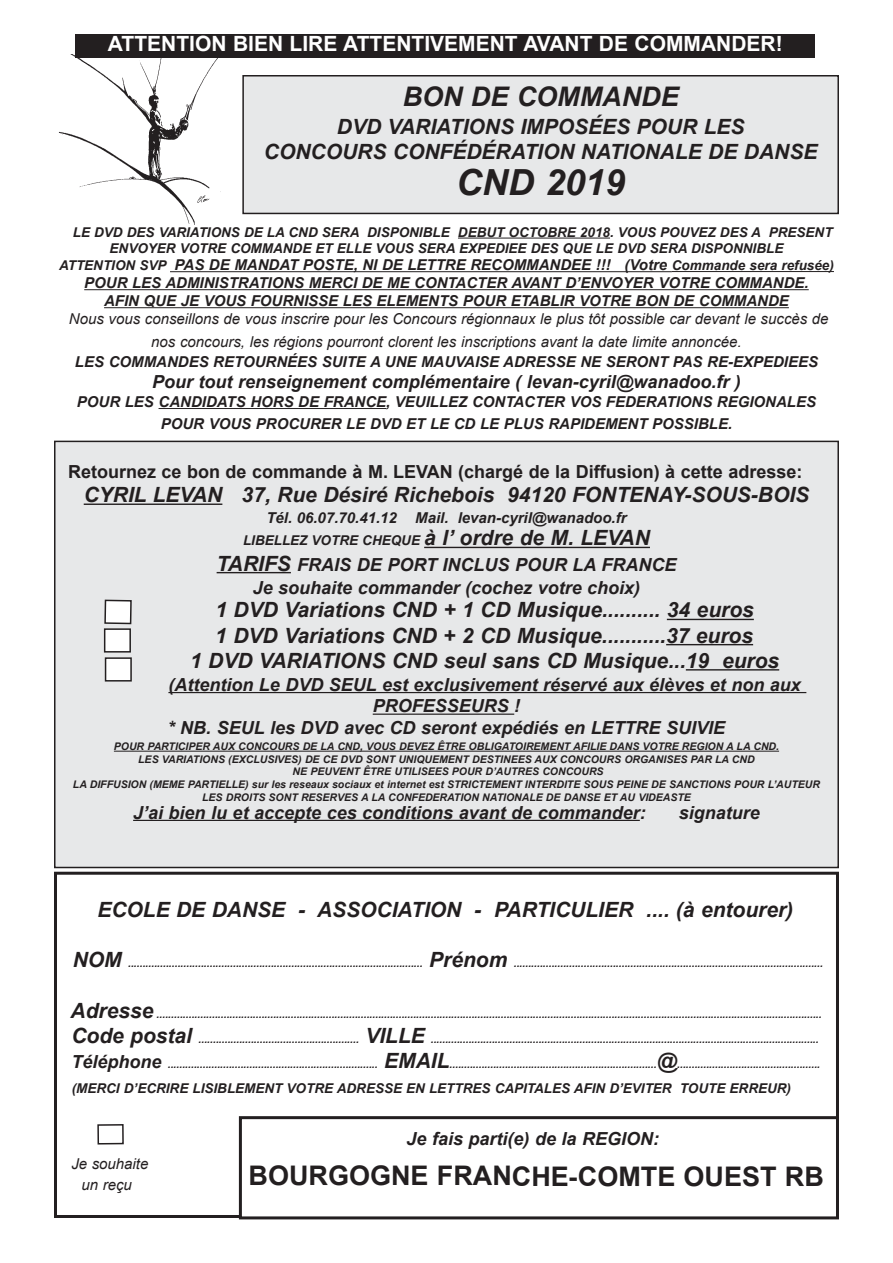
<style>
.page{position:relative;width:893px;height:1263px;background:#fff}
.page>*{position:absolute;margin:0;border:0;box-sizing:border-box;transform-origin:0 0}
.t1{font:italic 700 36px "Arial";color:#231f20}
.t2{font:700 27px "Arial";color:#231f20}
.t3{font:italic 700 27px "Arial";color:#231f20}
.t4{font:italic 700 21px/25.2px "Arial";color:#231f20;text-align:center}
.t5{font:700 21px "Arial";color:#fff}
.t6{font:italic 700 18px/23px "Arial";color:#231f20;text-align:center}
.t7{font:700 18px "Arial";color:#231f20}
.t8{font:italic 700 15px/18px "Arial";color:#231f20;text-align:center}
.t9{font:italic 15px/20.9px "Arial";color:#231f20;text-align:center}
.t10{font:italic 700 13.5px/16.2px "Arial";color:#231f20}
.t11{font:italic 700 10.5px/12.6px "Arial";color:#231f20;text-align:center}
.s1{font-size:13.5px}
.s2{font-size:21px}
.s3{font-size:18px}
</style>
<div class="page">
<div style="left:54px;top:872px;width:785px;height:346px;border:3px solid #231f20"></div>
<img style="left:58px;top:54px;width:163px;height:171px">
<div style="left:243px;top:76px;width:595px;height:137px;background:#e7e8e9"></div>
<div style="left:242px;top:75px;width:597px;height:139px;border:2px solid #231f20"></div>
<hr style="left:458px;top:238px;width:152px;height:1px;background:#231f20">
<hr style="left:170px;top:271px;width:502px;height:1px;background:#231f20">
<hr style="left:672px;top:271px;width:162px;height:1px;background:#231f20">
<hr style="left:84px;top:289px;width:725px;height:1px;background:#231f20">
<hr style="left:104px;top:307px;width:685px;height:1px;background:#231f20">
<hr style="left:159px;top:408px;width:227px;height:1px;background:#231f20">
<div style="left:55px;top:441px;width:783px;height:426px;background:#e7e8e9"></div>
<div style="left:54px;top:441px;width:785px;height:427px;border:2px solid #231f20"></div>
<hr style="left:84px;top:503px;width:138px;height:2px;background:#231f20">
<hr style="left:424px;top:547px;width:226px;height:1px;background:#231f20">
<hr style="left:217px;top:572px;width:74px;height:1px;background:#231f20">
<hr style="left:667px;top:619px;width:87px;height:1px;background:#231f20">
<hr style="left:666px;top:644px;width:87px;height:1px;background:#231f20">
<hr style="left:686px;top:669px;width:93px;height:1px;background:#231f20">
<hr style="left:168px;top:692px;width:638px;height:1px;background:#231f20">
<hr style="left:373px;top:713px;width:141px;height:2px;background:#231f20">
<hr style="left:114px;top:751px;width:665px;height:1px;background:#231f20">
<hr style="left:133px;top:820px;width:507px;height:1px;background:#231f20">
<div style="left:105px;top:600px;width:26px;height:23px;background:#fff"></div>
<div style="left:104px;top:600px;width:28px;height:24px;border:1px solid #231f20"></div>
<div style="left:105px;top:629px;width:25px;height:23px;background:#fff"></div>
<div style="left:104px;top:628px;width:27px;height:24px;border:1px solid #231f20"></div>
<div style="left:106px;top:658px;width:25px;height:23px;background:#fff"></div>
<div style="left:105px;top:657px;width:27px;height:24px;border:1px solid #231f20"></div>
<div style="left:76px;top:34px;width:739px;height:24px;background:#231f20"></div>
<div style="left:97px;top:1124px;width:27px;height:20px;border:1px solid #231f20"></div>
<div style="left:240px;top:1118px;width:597px;height:100px;background:#fff"></div>
<div style="left:239px;top:1116px;width:600px;height:103px;border:3px solid #231f20"></div>
<h3 class="t5" style="left:108px;top:32px;width:676px">ATTENTION BIEN LIRE ATTENTIVEMENT AVANT DE COMMANDER!</h3>
<h2 class="t3" style="left:403px;top:82px;width:277px">BON DE COMMANDE</h2>
<h3 class="t4" style="left:264px;top:114px;width:555px">DVD VARIATIONS IMPOSÉES POUR LES<br>CONCOURS CONFÉDÉRATION NATIONALE DE DANSE</h3>
<h1 class="t1" style="left:456px;top:163px;width:171px">CND 2019</h1>
<p class="t10" style="left:110px;top:224px;width:724px;text-indent:-37px">LE DVD DES VARIATIONS DE LA CND SERA DISPONIBLE DEBUT OCTOBRE 2018. VOUS POUVEZ DES A PRESENT<br>ENVOYER VOTRE COMMANDE ET ELLE VOUS SERA EXPEDIEE DES QUE LE DVD SERA DISPONNIBLE</p>
<p class="t8" style="left:59px;top:256px;width:776px"><span class="s1">ATTENTION SVP</span> PAS DE MANDAT POSTE, NI DE LETTRE RECOMMANDEE !!! (Votre <span class="s1">Commande sera refusée)<br></span>POUR LES ADMINISTRATIONS MERCI DE ME CONTACTER AVANT D’ENVOYER VOTRE COMMANDE.<br>AFIN QUE JE VOUS FOURNISSE LES ELEMENTS POUR ETABLIR VOTRE BON DE COMMANDE</p>
<h3 class="t9" style="left:69px;top:308px;width:761px;line-height:22.4px">Nous vous conseillons de vous inscrire pour les Concours régionnaux le plus tôt possible car devant le succès de nos concours, les régions pourront clorent les inscriptions avant la date limite annoncée.</h3>
<h3 class="t8" style="left:75px;top:353px;width:745px">LES COMMANDES RETOURNÉES SUITE A UNE MAUVAISE ADRESSE NE SERONT PAS RE-EXPEDIEES</h3>
<h3 class="t6" style="left:152px;top:370px;width:590px">Pour tout renseignement complémentaire ( levan-cyril@wanadoo.fr )</h3>
<h3 class="t8" style="left:77px;top:391px;width:741px;line-height:22.4px">POUR LES CANDIDATS HORS DE FRANCE, VEUILLEZ CONTACTER VOS FEDERATIONS REGIONALES<br>POUR VOUS PROCURER LE DVD ET LE CD LE PLUS RAPIDEMENT POSSIBLE.</h3>
<h3 class="t7" style="left:68px;top:462px;width:736px">Retournez ce bon de commande à M. LEVAN (chargé de la Diffusion) à cette adresse:</h3>
<h3 class="t4" style="left:84px;top:482px;width:727px">CYRIL LEVAN 37, Rue Désiré Richebois 94120 FONTENAY-SOUS-BOIS</h3>
<h3 class="t8" style="left:266px;top:509px;width:362px">Tél. 06.07.70.41.12 Mail. levan-cyril@wanadoo.fr</h3>
<p class="t10" style="left:243px;top:532px;width:408px">LIBELLEZ VOTRE CHEQUE <span class="s2">à l’ ordre de M. LEVAN</span></p>
<h3 class="t6" style="left:217px;top:553px;width:461px"><span class="s2">TARIFS</span> FRAIS DE PORT INCLUS POUR LA FRANCE<br>Je souhaite commander (cochez votre choix)</h3>
<h3 class="t4" style="left:190px;top:597px;width:591px">1 DVD Variations CND + 1 CD Musique.......... 34 euros<br>1 DVD Variations CND + 2 CD Musique...........37 euros<br>1 DVD VARIATIONS CND seul sans CD Musique...19 euros</h3>
<h3 class="t6" style="left:168px;top:673px;width:634px">(Attention Le DVD SEUL est exclusivement réservé aux élèves et non aux</h3>
<h3 class="t6" style="left:373px;top:695px;width:149px">PROFESSEURS !</h3>
<h3 class="t6" style="left:168px;top:716px;width:559px">* NB. SEUL les DVD avec CD seront expédiés en LETTRE SUIVIE</h3>
<p class="t11" style="left:73px;top:740px;width:748px">POUR PARTICIPER AUX CONCOURS DE LA CND, VOUS DEVEZ ÊTRE OBLIGATOIREMENT AFILIE DANS VOTRE REGION A LA CND.<br>LES VARIATIONS (EXCLUSIVES) DE CE DVD SONT UNIQUEMENT DESTINEES AUX CONCOURS ORGANISES PAR LA CND<br>NE PEUVENT ÊTRE UTILISEES POUR D’AUTRES CONCOURS<br>LA DIFFUSION (MEME PARTIELLE) sur les reseaux sociaux et internet est STRICTEMENT INTERDITE SOUS PEINE DE SANCTIONS POUR L’AUTEUR LES DROITS SONT RESERVES A LA CONFEDERATION NATIONALE DE DANSE ET AU VIDEASTE</p>
<h3 class="t6" style="left:133px;top:801px;width:514px">J’ai bien lu et accepte ces conditions avant de commander:</h3>
<h3 class="t6" style="left:679px;top:801px;width:83px">signature</h3>
<h3 class="t4" style="left:97px;top:897px;width:697px">ECOLE DE DANSE - ASSOCIATION - PARTICULIER .... (à entourer)</h3>
<p class="t11" style="left:73px;top:957px;width:752px"><span class="s2">NOM</span> ..................................................................................................... <span class="s2">Prénom</span> ..........................................................................................................</p>
<p class="t11" style="left:71px;top:1007px;width:753px"><span class="s2">Adresse</span> ....................................................................................................................................................................................................................................</p>
<p class="t11" style="left:71px;top:1033px;width:749px"><span class="s2">Code postal</span> ....................................................... <span class="s2">VILLE</span> .....................................................................................................................................</p>
<p class="t11" style="left:71px;top:1058px;width:750px"><span class="s3">Téléphone</span> ........................................................................ <span class="s2">EMAIL</span>.......................................................................<span class="s2">@</span>.................................................</p>
<p class="t10" style="left:72px;top:1080px;width:721px">(MERCI D’ECRIRE LISIBLEMENT VOTRE ADRESSE EN LETTRES CAPITALES AFIN D’EVITER TOUTE ERREUR)</p>
<h3 class="t9" style="left:71px;top:1153px;width:79px">Je souhaite un reçu</h3>
<h3 class="t6" style="left:406px;top:1127px;width:254px">Je fais parti(e) de la REGION:</h3>
<h2 class="t2" style="left:249px;top:1161px;width:577px">BOURGOGNE FRANCHE-COMTE OUEST RB</h2>
</div>
